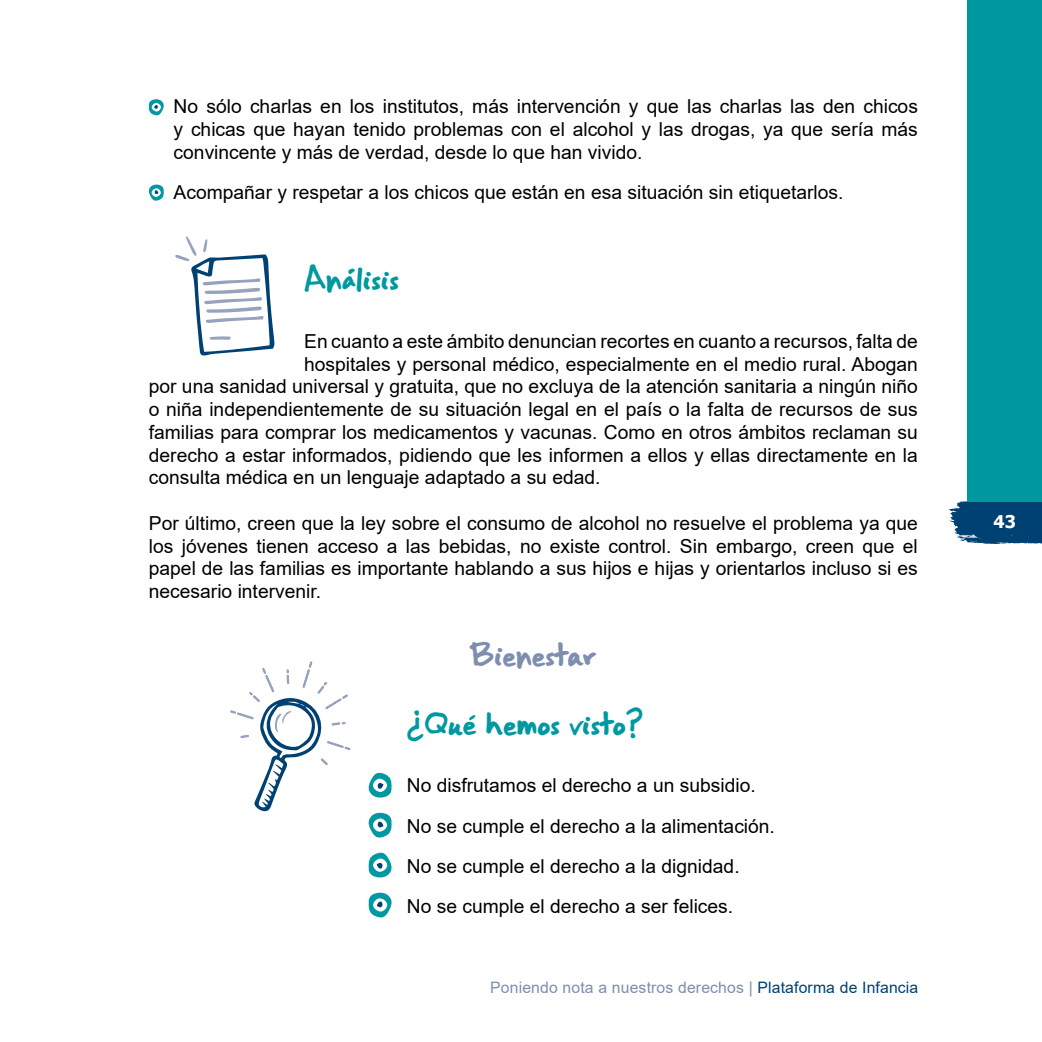
<style>
.page{position:relative;width:1042px;height:1042px;background:#fff}
.page>*{position:absolute;margin:0;border:0;box-sizing:border-box;transform-origin:0 0}
.t1{font:22.75px "Gorri Sans";color:#0098a1}
.t2{font:22.75px "Gorri Sans";color:#7e8eb0}
.t3{font:19.25px/22.8px "Arial";color:#000;text-align:justify}
.t4{font:700 17.5px "Tahoma";color:#fff}
.t5{font:15.75px "Arial";letter-spacing:.01em;color:#7e8eb0}
.s1{color:#004174}
</style>
<div class="page">
<svg style="left:948px;top:501px;width:94px;height:43px;background:#1d5884"></svg>
<div style="left:967px;top:0;width:75px;height:501px;background:#0098a1"></div>
<svg style="left:368px;top:772px;width:24px;height:26px"></svg>
<svg style="left:368px;top:812px;width:24px;height:26px"></svg>
<svg style="left:368px;top:852px;width:24px;height:26px"></svg>
<svg style="left:368px;top:892px;width:24px;height:26px"></svg>
<svg style="left:230px;top:661px;width:121px;height:150px"></svg>
<svg style="left:149px;top:99px;width:15px;height:17px"></svg>
<svg style="left:148px;top:184px;width:16px;height:17px"></svg>
<svg style="left:175px;top:236px;width:99px;height:120px"></svg>
<p class="t3" style="left:174px;top:95px;width:746px">No sólo charlas en los institutos, más intervención y que las charlas las den chicos y chicas que hayan tenido problemas con el alcohol y las drogas, ya que sería más convincente y más de verdad, desde lo que han vivido.</p>
<p class="t3" style="left:174px;top:181px;width:671px">Acompañar y respetar a los chicos que están en esa situación sin etiquetarlos.</p>
<p class="t1" style="left:304px;top:262px;width:97px">Análisis</p>
<p class="t3" style="left:304px;top:329px;width:615px">En cuanto a este ámbito denuncian recortes en cuanto a recursos, falta de</p>
<p class="t3" style="left:304px;top:352px;width:615px">hospitales y personal médico, especialmente en el medio rural. Abogan</p>
<p class="t3" style="left:149px;top:375px;width:770px">por una sanidad universal y gratuita, que no excluya de la atención sanitaria a ningún niño</p>
<p class="t3" style="left:149px;top:398px;width:770px">o niña independientemente de su situación legal en el país o la falta de recursos de sus</p>
<p class="t3" style="left:149px;top:420px;width:770px">familias para comprar los medicamentos y vacunas. Como en otros ámbitos reclaman su</p>
<p class="t3" style="left:149px;top:443px;width:770px">derecho a estar informados, pidiendo que les informen a ellos y ellas directamente en la</p>
<p class="t3" style="left:149px;top:466px;width:453px">consulta médica en un lenguaje adaptado a su edad.</p>
<p class="t3" style="left:149px;top:511px;width:770px">Por último, creen que la ley sobre el consumo de alcohol no resuelve el problema ya que los jóvenes tienen acceso a las bebidas, no existe control. Sin embargo, creen que el papel de las familias es importante hablando a sus hijos e hijas y orientarlos incluso si es necesario intervenir.</p>
<p class="t2" style="left:471px;top:638px;width:126px">Bienestar</p>
<p class="t1" style="left:407px;top:706px;width:238px">¿Qué hemos visto?</p>
<p class="t3" style="left:407px;top:765px;width:370px;line-height:40.2px;text-align:left">No disfrutamos el derecho a un subsidio.<br>No se cumple el derecho a la alimentación.<br>No se cumple el derecho a la dignidad.<br>No se cumple el derecho a ser felices.</p>
<p class="t5" style="left:490px;top:977px;width:430px">Poniendo nota a nuestros derechos | <span class="s1">Plataforma de Infancia</span></p>
<p class="t4" style="left:993px;top:509px;width:24px">43</p>
</div>
